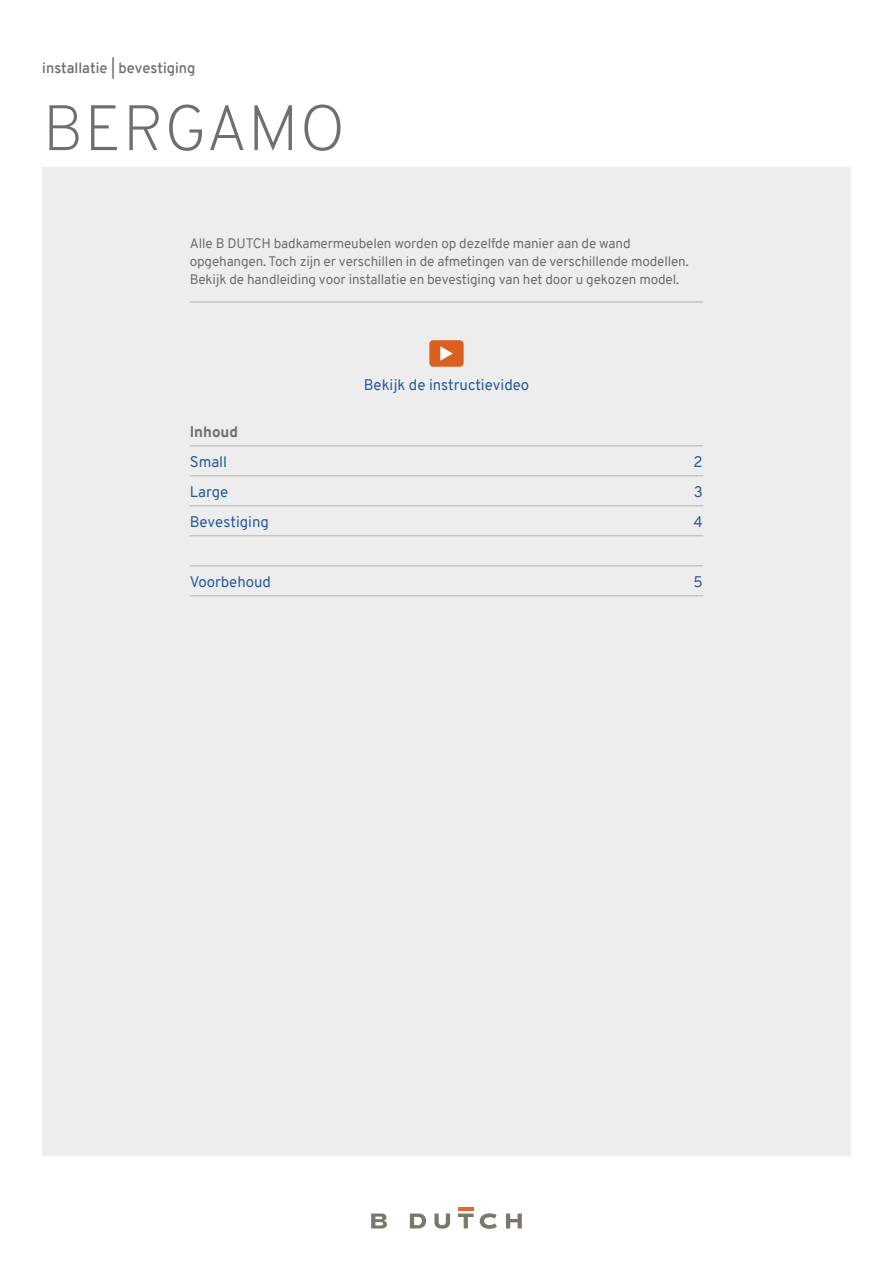
<style>
.page{position:relative;width:893px;height:1263px;background:#fff}
.page>*{position:absolute;margin:0;border:0;box-sizing:border-box;transform-origin:0 0}
.t1{font:200 64.05px "Overpass";letter-spacing:.005em;color:#706f6f}
.t2{font:15px "Overpass";color:#275b9b}
.t3{font:800 15px "Overpass";color:#706f6f}
.t4{font:600 14.7px "Overpass";color:#706f6f}
.t5{font:13.5px/18px "Overpass";letter-spacing:-.01em;color:#706f6f}
</style>
<div class="page">
<div style="left:42px;top:167px;width:809px;height:989px;background:#ededed"></div>
<svg style="left:371px;top:1213px;width:151px;height:15px"></svg>
<hr style="left:458px;top:1207px;width:16px;height:4px;background:#e56731">
<hr style="left:190px;top:445px;width:513px;height:1px;background:#c6c6c6">
<hr style="left:190px;top:475px;width:513px;height:1px;background:#c6c6c6">
<hr style="left:190px;top:505px;width:513px;height:1px;background:#c6c6c6">
<hr style="left:190px;top:535px;width:513px;height:1px;background:#c6c6c6">
<hr style="left:190px;top:565px;width:513px;height:1px;background:#c6c6c6">
<hr style="left:190px;top:595px;width:513px;height:1px;background:#c6c6c6">
<hr style="left:190px;top:301px;width:513px;height:2px;background:#c6c6c6">
<div style="left:429px;top:340px;width:35px;height:27px;background:#da6022;border-radius:4px"></div>
<svg style="left:440px;top:346px;width:13px;height:15px"></svg>
<p class="t4" style="left:42px;top:58px;width:155px">installatie | bevestiging</p>
<h1 class="t1" style="left:43px;top:82px;width:304px">BERGAMO</h1>
<p class="t5" style="left:190px;top:235px;width:501px">Alle B DUTCH badkamermeubelen worden op dezelfde manier aan de wand opgehangen. Toch zijn er verschillen in de afmetingen van de verschillende modellen.<br>Bekijk de handleiding voor installatie en bevestiging van het door u gekozen model.</p>
<p class="t2" style="left:364px;top:374px;width:167px">Bekijk de instructievideo</p>
<p class="t3" style="left:190px;top:421px;width:50px">Inhoud</p>
<p class="t2" style="left:190px;top:451px;width:39px">Small</p>
<p class="t2" style="left:694px;top:451px;width:11px">2</p>
<p class="t2" style="left:190px;top:481px;width:40px">Large</p>
<p class="t2" style="left:694px;top:481px;width:11px">3</p>
<p class="t2" style="left:190px;top:511px;width:81px">Bevestiging</p>
<p class="t2" style="left:693px;top:511px;width:11px">4</p>
<p class="t2" style="left:190px;top:571px;width:83px">Voorbehoud</p>
<p class="t2" style="left:693px;top:571px;width:11px">5</p>
</div>
